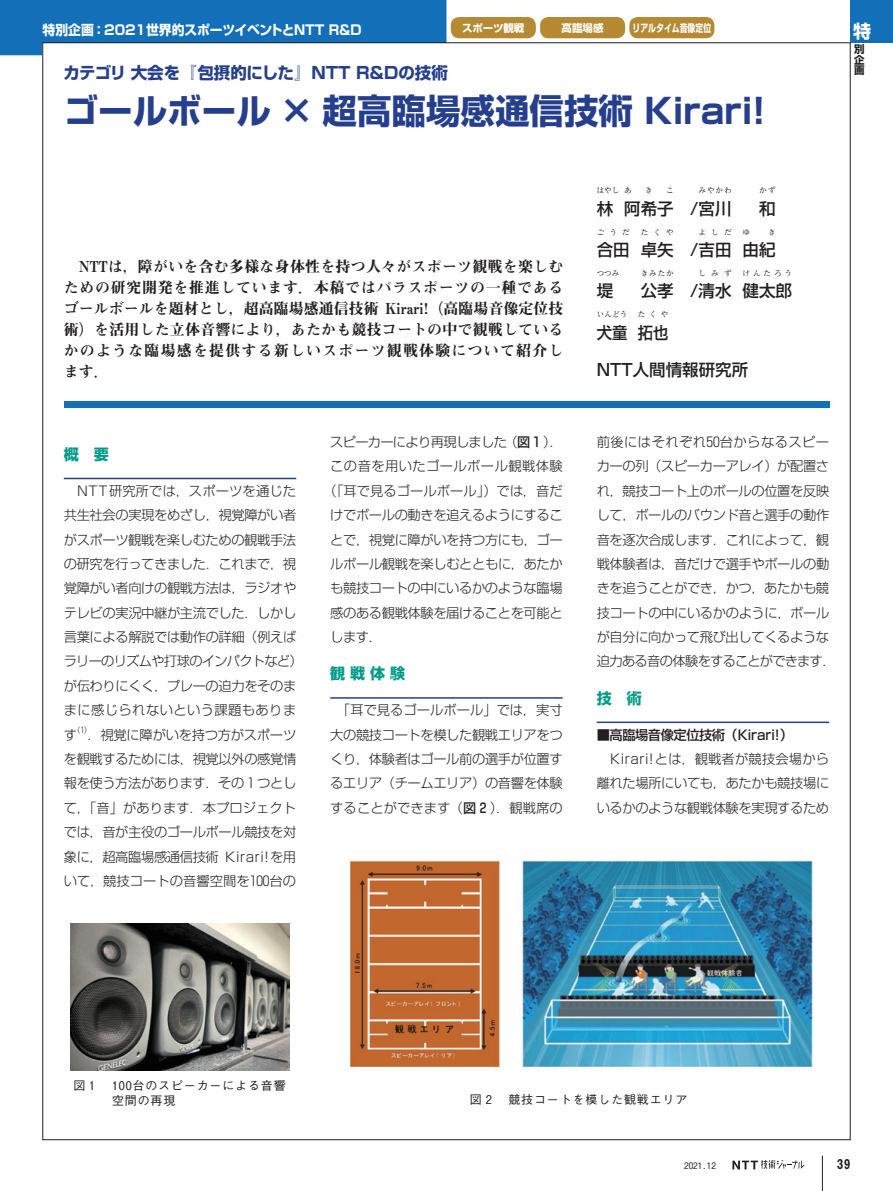
<style>
.page{position:relative;width:893px;height:1191px;background:#fff}
.page>*{position:absolute;margin:0;border:0;box-sizing:border-box;transform-origin:0 0}
.t1{font:700 34.5px "Shin Go Pr 6";color:#253f8e}
.t2{font:700 18px "Shin Go Pr 6";color:#fff}
.t3{font:500 16.5px "Shin Go Pr 6";color:#231f20}
.t4{font:700 16.5px "Shin Go Pr 6";color:#253f8e}
.t5{font:500 16.5px "Shin Go Pro";color:#231f20}
.t6{font:500 16.5px "Shin Go Pr 6";color:#231f20;scale:.93 1}
.t7{font:15px/21px "Midashi Min Pr 6 MA31";letter-spacing:.075em;color:#231f20;text-align:justify}
.t8{font:700 15px "Shin Go Pr 6";color:#009b87}
.t9{font:700 13.5px "Shin Go Pr 6";color:#fff;scale:.95 1}
.t10{font:13.5px "Midashi Go Pr 6 MB31";color:#231f20}
.t11{font:300 13.35px/24.3px "Shin Go Pr 6";letter-spacing:-.03em;color:#231f20}
.t12{font:300 13.35px "Shin Go Pr 6";letter-spacing:-.055em;color:#231f20}
.t13{font:300 13.35px "Shin Go Pr 6";letter-spacing:.005em;color:#231f20}
.t14{font:500 13.35px "Shin Go Pr 6";letter-spacing:-.035em;color:#231f20}
.t15{font:300 13.35px "Shin Go Pr 6";letter-spacing:.03em;color:#231f20}
.t16{font:500 12px/14.4px "Gothic BBB Pr 6";letter-spacing:.07em;color:#231f20}
.t17{font:700 10.5px "Shin Go Pr 6";color:#fff}
.t18{font:700 10.5px "Shin Go Pr 6";color:#fff;scale:.75 1}
.t19{font:700 10.5px/10.5px "Shin Go Pr 6";color:#231f20;text-align:justify}
.t20{font:500 9px "Gothic BBB Pr 6";color:#231f20}
.t21{font:300 7.8px "Shin Go Pr 6";color:#231f20}
.t22{font:700 7.5px "Futo Min A101 Pr 6";letter-spacing:.3em;color:#231f20}
.s1{font-weight:500}
</style>
<div class="page">
<div style="left:0;top:0;width:446px;height:55px;background:#136fb8"></div>
<div style="left:850px;top:0;width:43px;height:43px;background:#136fb8"></div>
<div style="left:43px;top:43px;width:807px;height:1096px;background:#fff"></div>
<svg style="left:732px;top:1160px;width:73px;height:9px"></svg>
<hr style="left:822px;top:1155px;width:1px;height:36px;background:#231f20">
<hr style="left:64px;top:478px;width:232px;height:1px;background:#253f8e">
<hr style="left:330px;top:697px;width:233px;height:1px;background:#253f8e">
<hr style="left:597px;top:721px;width:232px;height:2px;background:#253f8e">
<div style="left:451px;top:17px;width:85px;height:21px;background:#b58a33;border-radius:9px"></div>
<div style="left:540px;top:17px;width:85px;height:21px;background:#b58a33;border-radius:9px"></div>
<div style="left:629px;top:17px;width:85px;height:21px;background:#b58a33;border-radius:9px"></div>
<img style="left:71px;top:923px;width:218px;height:147px">
<div style="left:64px;top:401px;width:765px;height:7px;background:#136fb8"></div>
<img style="left:350px;top:860px;width:463px;height:207px">
<p class="t9" style="left:43px;top:19px;width:337px">特別企画：2021世界的スポーツイベントとNTT R&amp;D</p>
<p class="t4" style="left:63px;top:60px;width:386px">カテゴリ 大会を『包摂的にした』NTT R&amp;Dの技術</p>
<p class="t17" style="left:462px;top:19px;width:64px">スポーツ観戦</p>
<p class="t17" style="left:562px;top:19px;width:43px">高臨場感</p>
<p class="t18" style="left:632px;top:19px;width:106px">リアルタイム音像定位</p>
<h1 class="t1" style="left:64px;top:83px;width:703px">ゴールボール × 超高臨場感通信技術 Kirari!</h1>
<p class="t22" style="left:624px;top:185px;width:9px">あ</p>
<p class="t22" style="left:645px;top:185px;width:9px">き</p>
<p class="t22" style="left:666px;top:185px;width:9px">こ</p>
<p class="t22" style="left:698px;top:185px;width:34px">みやかわ</p>
<p class="t22" style="left:759px;top:185px;width:18px">かず</p>
<p class="t22" style="left:597px;top:185px;width:24px">はやし</p>
<p class="t3" style="left:597px;top:195px;width:18px">林</p>
<p class="t3" style="left:624px;top:195px;width:153px">阿希子 /宮川 　和</p>
<p class="t7" style="left:64px;top:255px;width:501px;text-indent:15px">NTTは，障がいを含む多様な身体性を持つ人々がスポーツ観戦を楽しむための研究開発を推進しています．本稿ではパラスポーツの一種であるゴールボールを題材とし，超高臨場感通信技術 Kirari!（高臨場音像定位技術）を活用した立体音響により，あたかも競技コートの中で観戦しているかのような臨場感を提供する新しいスポーツ観戦体験について紹介します．</p>
<p class="t8" style="left:64px;top:442px;width:46px">概　要</p>
<p class="t11" style="left:64px;top:477px;width:240px;text-indent:13px">NTT研究所では，スポーツを通じた共生社会の実現をめざし，視覚障がい者がスポーツ観戦を楽しむための観戦手法の研究を行ってきました．これまで，視覚障がい者向けの観戦方法は，ラジオやテレビの実況中継が主流でした．しかし言葉による解説では動作の詳細（例えばラリーのリズムや打球のインパクトなど）が伝わりにくく，プレーの迫力をそのままに感じられないという課題もあります</p>
<p class="t21" style="left:73px;top:724px;width:20px">（1）</p>
<p class="t11" style="left:64px;top:721px;width:234px;text-align:justify;text-indent:24px">．視覚に障がいを持つ方がスポーツを観戦するためには，視覚以外の感覚情報を使う方法があります．その 1 つとして，「音」があります．本プロジェクトでは，音が主役のゴールボール競技を対象に，超高臨場感通信技術 Kirari!を用いて，競技コートの音響空間を100台の</p>
<p class="t12" style="left:330px;top:431px;width:234px">スピーカーにより再現しました（<span class="s1">図 1</span> ）．</p>
<p class="t15" style="left:330px;top:455px;width:234px">この音を用いたゴールボール観戦体験</p>
<p class="t13" style="left:324px;top:480px;width:241px">（「耳で見るゴールボール」）では，音だ</p>
<p class="t11" style="left:330px;top:502px;width:234px">けでボールの動きを追えるようにするこ</p>
<p class="t11" style="left:330px;top:526px;width:234px">とで，視覚に障がいを持つ方にも，ゴー</p>
<p class="t11" style="left:330px;top:550px;width:234px">ルボール観戦を楽しむとともに，あたか</p>
<p class="t11" style="left:330px;top:575px;width:234px">も競技コートの中にいるかのような臨場</p>
<p class="t11" style="left:330px;top:599px;width:234px">感のある観戦体験を届けることを可能と</p>
<p class="t11" style="left:330px;top:623px;width:53px">します．</p>
<p class="t8" style="left:330px;top:662px;width:76px">観 戦 体 験</p>
<p class="t11" style="left:330px;top:697px;width:234px;text-align:center">「耳で見るゴールボール」では，実寸大の競技コートを模した観戦エリアをつくり，体験者はゴール前の選手が位置するエリア（チームエリア）の音響を体験することができます（<span class="s1">図 2</span> ）．観戦席の</p>
<p class="t22" style="left:597px;top:226px;width:34px">ごうだ</p>
<p class="t22" style="left:641px;top:226px;width:34px">たくや</p>
<p class="t22" style="left:698px;top:226px;width:34px">よしだ</p>
<p class="t22" style="left:742px;top:226px;width:9px">ゆ</p>
<p class="t22" style="left:768px;top:226px;width:9px">き</p>
<p class="t3" style="left:597px;top:236px;width:180px">合田 卓矢 /吉田 由紀</p>
<p class="t22" style="left:597px;top:267px;width:24px">つつみ</p>
<p class="t22" style="left:641px;top:267px;width:34px">きみたか</p>
<p class="t22" style="left:698px;top:267px;width:34px">しみず</p>
<p class="t22" style="left:742px;top:267px;width:51px">けんたろう</p>
<p class="t3" style="left:597px;top:277px;width:18px">堤</p>
<p class="t3" style="left:624px;top:277px;width:169px">　公孝 /清水 健太郎</p>
<p class="t22" style="left:597px;top:308px;width:32px">いんどう</p>
<p class="t22" style="left:638px;top:308px;width:32px">たくや</p>
<p class="t6" style="left:597px;top:319px;width:78px">犬童 拓也</p>
<p class="t5" style="left:597px;top:356px;width:153px">NTT人間情報研究所</p>
<p class="t11" style="left:597px;top:429px;width:240px">前後にはそれぞれ50台からなるスピーカーの列（スピーカーアレイ）が配置され，競技コート上のボールの位置を反映して，ボールのバウンド音と選手の動作音を逐次合成します．これによって，観戦体験者は，音だけで選手やボールの動きを追うことができ，かつ，あたかも競技コートの中にいるかのように，ボールが自分に向かって飛び出してくるような迫力ある音の体験をすることができます．</p>
<p class="t8" style="left:597px;top:686px;width:46px">技　術</p>
<p class="t14" style="left:597px;top:723px;width:198px">■高臨場音像定位技術（Kirari!）</p>
<p class="t11" style="left:597px;top:745px;width:234px;text-align:justify;text-indent:13px">Kirari!とは，観戦者が競技会場から離れた場所にいても，あたかも競技場にいるかのような観戦体験を実現するため</p>
<h2 class="t2" style="left:853px;top:17px;width:19px">特</h2>
<p class="t19" style="left:854px;top:44px;width:12px">別企画</p>
<p class="t16" style="left:73px;top:1078px;width:214px;text-indent:39px">100台のスピーカーによる音響　　　空間の再現</p>
<p class="t16" style="left:73px;top:1078px;width:23px">図 1</p>
<p class="t16" style="left:470px;top:1091px;width:219px">図 2 　競技コートを模した観戦エリア</p>
<p class="t20" style="left:684px;top:1158px;width:33px">2021.12</p>
<p class="t10" style="left:837px;top:1153px;width:15px">39</p>
</div>
